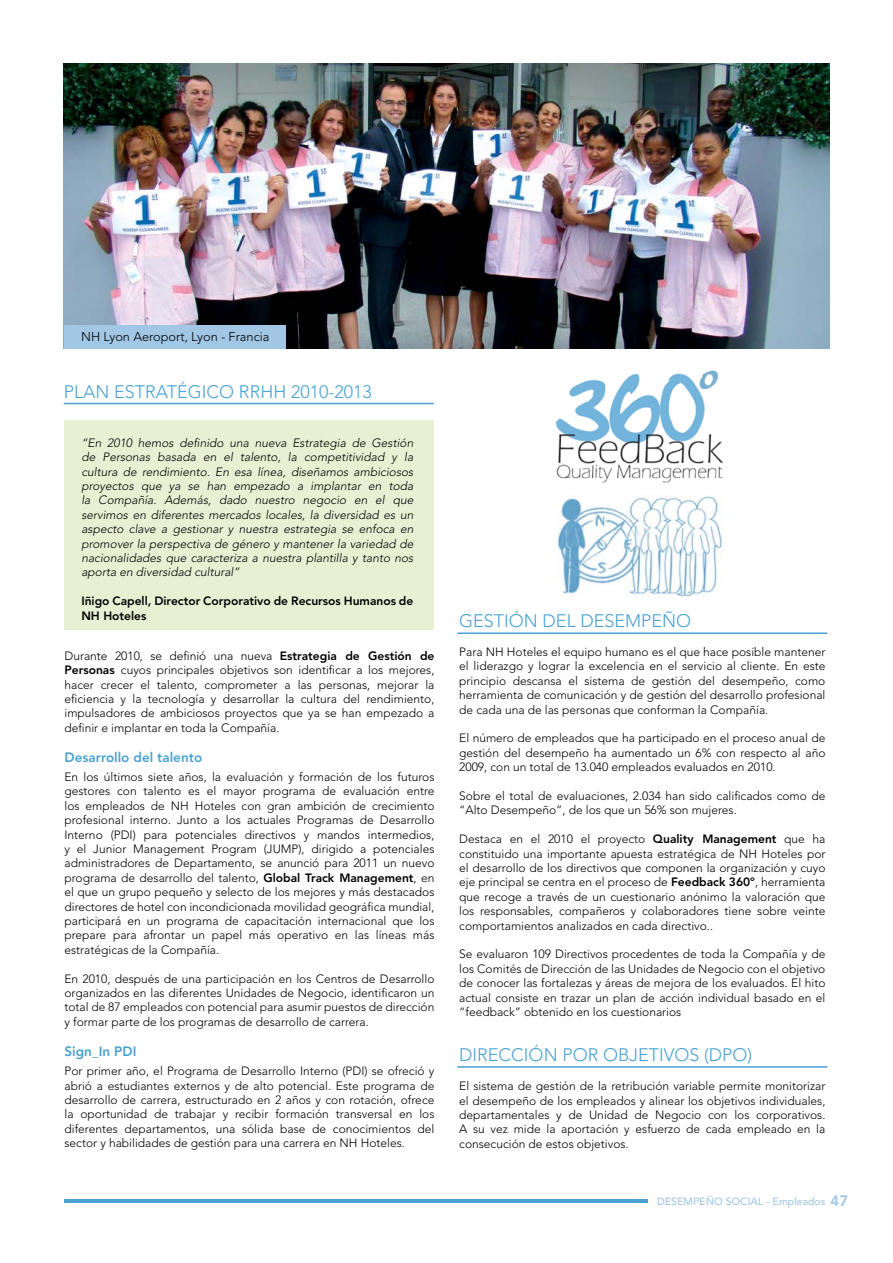
<style>
.page{position:relative;width:893px;height:1263px;background:#fff}
.page>*{position:absolute;margin:0;border:0;box-sizing:border-box;transform-origin:0 0}
.t1{font:300 18px "Avenir LT Std";color:#49a1d2}
.t2{font:800 13.5px "Avenir LT Std";color:#49a1d2}
.t3{font:300 12.75px "Avenir LT Std";color:#000}
.t4{font:300 12px/14.4px "Avenir LT Std";color:#000;text-align:justify}
.t5{font:italic 300 12px/14.4px "Avenir LT Std";color:#000;text-align:justify}
.t6{font:800 12px/14.4px "Avenir LT Std";color:#000}
.t7{font:500 10.5px "Avenir LT Std";color:#a2c7e5}
.s1{font-weight:800}
.s2{font-weight:800;font-size:15px}
</style>
<div class="page">
<hr style="left:64px;top:1199px;width:583px;height:3px;background:#49a1d2">
<hr style="left:64px;top:403px;width:370px;height:1px;background:#49a1d2">
<hr style="left:457px;top:632px;width:370px;height:2px;background:#49a1d2">
<hr style="left:457px;top:1066px;width:370px;height:2px;background:#49a1d2">
<div style="left:65px;top:420px;width:369px;height:209px;background:#e8f0d3"></div>
<img style="left:555px;top:370px;width:169px;height:112px">
<img style="left:557px;top:494px;width:166px;height:102px">
<img style="left:64px;top:64px;width:765px;height:285px">
<div style="left:64px;top:325px;width:221px;height:24px;background:#a2c7e5"></div>
<p class="t3" style="left:81px;top:329px;width:190px">NH Lyon Aeroport, Lyon - Francia</p>
<h1 class="t1" style="left:64px;top:382px;width:22px">Plan</h1>
<h1 class="t1" style="left:114px;top:382px;width:22px">Estrat</h1>
<h1 class="t1" style="left:177px;top:382px;width:23px">égico</h1>
<h1 class="t1" style="left:239px;top:382px;width:134px">RRHH 2010-2013</h1>
<p class="t5" style="left:81px;top:436px;width:333px">“En 2010 hemos definido una nueva Estrategia de Gestión de Personas basada en el talento, la competitividad y la cultura de rendimiento. En esa línea, diseñamos ambiciosos proyectos que ya se han empezado a implantar en toda la Compañía. Además, dado nuestro negocio en el que servimos en diferentes mercados locales, la diversidad es un aspecto clave a gestionar y nuestra estrategia se enfoca en promover la perspectiva de género y mantener la variedad de nacionalidades que caracteriza a nuestra plantilla y tanto nos aporta en diversidad cultural”</p>
<p class="t6" style="left:81px;top:594px;width:333px">Iñigo Capell, Director Corporativo de Recursos Humanos de<br>N H Hoteles</p>
<p class="t4" style="left:65px;top:648px;width:371px">Durante 2010, se definió una nueva <span class="s1">Estrategia de Gestión de Personas</span> cuyos principales objetivos son identificar a los mejores, hacer crecer el talento, comprometer a las personas, mejorar la eficiencia y la tecnología y desarrollar la cultura del rendimiento, impulsadores de ambiciosos proyectos que ya se han empezado a definir e implantar en toda la Compañía.</p>
<p class="t2" style="left:65px;top:750px;width:139px">Desarrollo del talento</p>
<p class="t4" style="left:65px;top:770px;width:371px">En los últimos siete años, la evaluación y formación de los futuros gestores con talento es el mayor programa de evaluación entre los empleados de NH Hoteles con gran ambición de crecimiento profesional interno. Junto a los actuales Programas de Desarrollo Interno (PDI) para potenciales directivos y mandos intermedios, y el Junior Management Program (JUMP), dirigido a potenciales administradores de Departamento, se anunció para 2011 un nuevo programa de desarrollo del talento, <span class="s1">Global Track Management</span>, en el que un grupo pequeño y selecto de los mejores y más destacados directores de hotel con incondicionada movilidad geográfica mundial, participará en un programa de capacitación internacional que los prepare para afrontar un papel más operativo en las líneas más estratégicas de la Compañía.</p>
<p class="t4" style="left:65px;top:971px;width:371px">En 2010, después de una participación en los Centros de Desarrollo organizados en las diferentes Unidades de Negocio, identificaron un total de 87 empleados con potencial para asumir puestos de dirección y formar parte de los programas de desarrollo de carrera.</p>
<p class="t2" style="left:65px;top:1044px;width:71px">Sign_In PDI</p>
<p class="t4" style="left:65px;top:1064px;width:371px">Por primer año, el Programa de Desarrollo Interno (PDI) se ofreció y abrió a estudiantes externos y de alto potencial. Este programa de desarrollo de carrera, estructurado en 2 años y con rotación, ofrece la oportunidad de trabajar y recibir formación transversal en los diferentes departamentos, una sólida base de conocimientos del sector y habilidades de gestión para una carrera en NH Hoteles.</p>
<h1 class="t1" style="left:459px;top:610px;width:24px">Gesti</h1>
<h1 class="t1" style="left:509px;top:610px;width:46px">ón del</h1>
<h1 class="t1" style="left:580px;top:610px;width:14px">desempeño</h1>
<p class="t4" style="left:459px;top:645px;width:368px">Para NH Hoteles el equipo humano es el que hace posible mantener el liderazgo y lograr la excelencia en el servicio al cliente. En este principio descansa el sistema de gestión del desempeño, como herramienta de comunicación y de gestión del desarrollo profesional de cada una de las personas que conforman la Compañía.</p>
<p class="t4" style="left:459px;top:731px;width:368px">El número de empleados que ha participado en el proceso anual de gestión del desempeño ha aumentado un 6% con respecto al año 2009, con un total de 13.040 empleados evaluados en 2010.</p>
<p class="t4" style="left:459px;top:789px;width:368px">Sobre el total de evaluaciones, 2.034 han sido calificados como de “Alto Desempeño”, de los que un 56% son mujeres.</p>
<p class="t4" style="left:459px;top:832px;width:368px">Destaca en el 2010 el proyecto <span class="s1">Quality Management</span> que ha constituido una importante apuesta estratégica de NH Hoteles por el desarrollo de los directivos que componen la organización y cuyo eje principal se centra en el proceso de <span class="s1">Feedback 360º</span>, herramienta que recoge a través de un cuestionario anónimo la valoración que los responsables, compañeros y colaboradores tiene sobre veinte comportamientos analizados en cada directivo..</p>
<p class="t4" style="left:459px;top:947px;width:368px">Se evaluaron 109 Directivos procedentes de toda la Compañía y de los Comités de Dirección de las Unidades de Negocio con el objetivo de conocer las fortalezas y áreas de mejora de los evaluados. El hito actual consiste en trazar un plan de acción individual basado en el “feedback” obtenido en los cuestionarios</p>
<h1 class="t1" style="left:459px;top:1044px;width:24px">Direcci</h1>
<h1 class="t1" style="left:529px;top:1044px;width:46px">ón por</h1>
<h1 class="t1" style="left:603px;top:1044px;width:26px">Objetivos</h1>
<h1 class="t1" style="left:704px;top:1044px;width:50px">(DPO)</h1>
<p class="t4" style="left:459px;top:1079px;width:368px">El sistema de gestión de la retribución variable permite monitorizar el desempeño de los empleados y alinear los objetivos individuales, departamentales y de Unidad de Negocio con los corporativos.<br>A su vez mide la aportación y esfuerzo de cada empleado en la consecución de estos objetivos.</p>
<p class="t7" style="left:657px;top:1195px;width:193px">DESEMPEÑO SOCIAL - Empleados <span class="s2">47</span></p>
</div>
